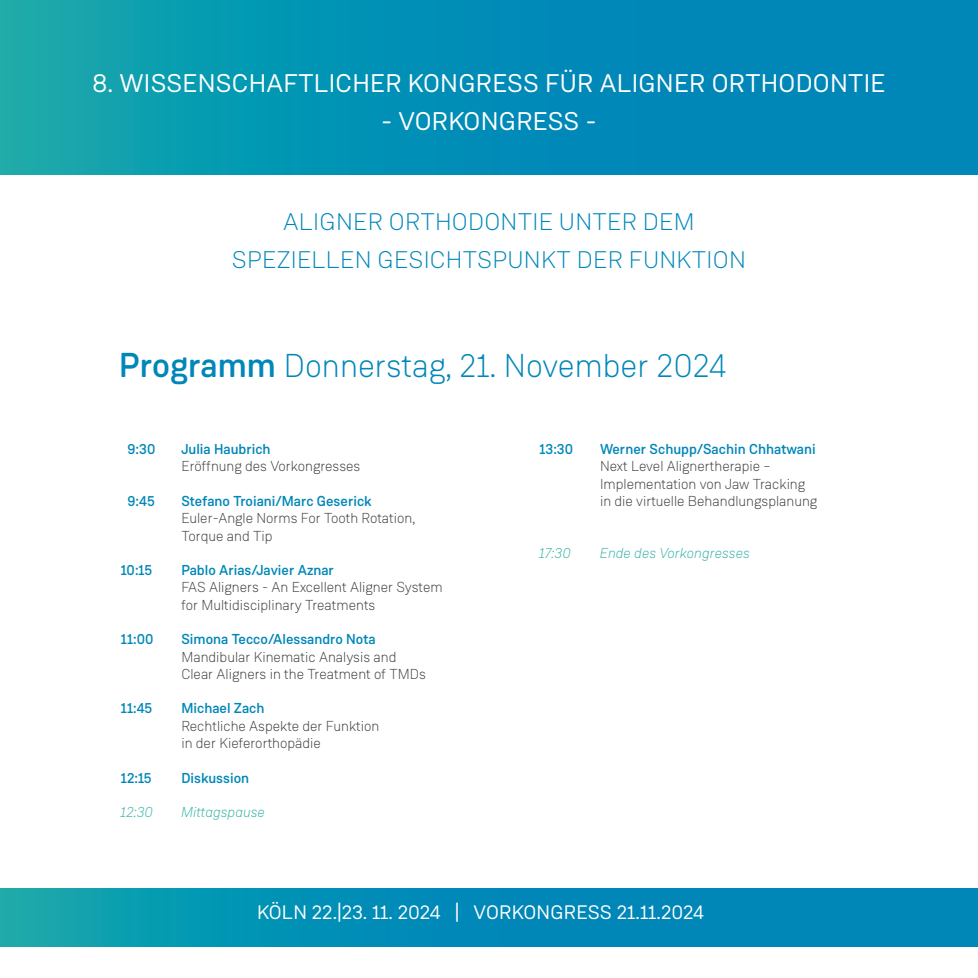
<style>
.page{position:relative;width:978px;height:978px;background:#fff}
.page>*{position:absolute;margin:0;border:0;box-sizing:border-box;transform-origin:0 0}
.t1{font:300 33px "Weissenhof Grotesk";color:#0087b8}
.t2{font:25.5px "Weissenhof Grotesk";letter-spacing:.01em;color:#fff;scale:1.04 1}
.t3{font:300 24px/37.5px "Weissenhof Grotesk";letter-spacing:.01em;color:#0087b8;text-align:center;scale:1.04 1}
.t4{font:19.5px "Weissenhof Grotesk";color:#fff;scale:1.04 1}
.t5{font:300 14.4px/17.2px "Weissenhof Grotesk";color:#3e3e3f}
.t6{font:500 14.4px "Weissenhof Grotesk";color:#0087b8}
.t7{font:italic 300 14.4px "Weissenhof Grotesk";color:#35b3a5}
.s1{font-weight:500;font-size:34.5px}
</style>
<div class="page">
<svg style="left:0;top:0;width:978px;height:174px;background:#0490b4"></svg>
<svg style="left:0;top:889px;width:978px;height:58px;background:#038eb5"></svg>
<h2 class="t2" style="left:92px;top:68px;width:764px">8. WISSENSCHAFTLICHER KONGRESS FÜR ALIGNER ORTHODONTIE</h2>
<h2 class="t2" style="left:382px;top:106px;width:208px">- VORKONGRESS -</h2>
<h3 class="t3" style="left:232px;top:203px;width:496px">ALIGNER ORTHODONTIE UNTER DEM<br>SPEZIELLEN GESICHTSPUNKT DER FUNKTION</h3>
<h1 class="t1" style="left:119px;top:346px;width:609px"><span class="s1">Programm</span> Donnerstag, 21. November 2024</h1>
<p class="t6" style="left:128px;top:440px;width:29px">9:30</p>
<p class="t6" style="left:181px;top:440px;width:91px">Julia Haubrich</p>
<p class="t5" style="left:181px;top:458px;width:181px">Eröffnung des Vorkongresses</p>
<p class="t6" style="left:128px;top:492px;width:29px">9:45</p>
<p class="t6" style="left:181px;top:492px;width:192px">Stefano Troiani/Marc Geserick</p>
<p class="t5" style="left:181px;top:510px;width:235px">Euler-Angle Norms For Tooth Rotation,<br>Torque and Tip</p>
<p class="t6" style="left:121px;top:561px;width:33px">10:15</p>
<p class="t6" style="left:181px;top:561px;width:154px">Pablo Arias/Javier Aznar</p>
<p class="t5" style="left:181px;top:579px;width:263px">FAS Aligners - An Excellent Aligner System for Multidisciplinary Treatments</p>
<p class="t6" style="left:121px;top:630px;width:34px">11:00</p>
<p class="t6" style="left:181px;top:630px;width:196px">Simona Tecco/Alessandro Nota</p>
<p class="t5" style="left:181px;top:648px;width:246px">Mandibular Kinematic Analysis and<br>Clear Aligners in the Treatment of TMDs</p>
<p class="t6" style="left:121px;top:700px;width:33px">11:45</p>
<p class="t6" style="left:181px;top:700px;width:85px">Michael Zach</p>
<p class="t5" style="left:181px;top:717px;width:200px">Rechtliche Aspekte der Funktion in der Kieferorthopädie</p>
<p class="t6" style="left:121px;top:769px;width:32px">12:15</p>
<p class="t6" style="left:181px;top:769px;width:69px">Diskussion</p>
<p class="t7" style="left:121px;top:804px;width:34px">12:30</p>
<p class="t7" style="left:181px;top:804px;width:85px">Mittagspause</p>
<p class="t6" style="left:540px;top:440px;width:35px">13:30</p>
<p class="t6" style="left:600px;top:440px;width:217px">Werner Schupp/Sachin Chhatwani</p>
<p class="t5" style="left:600px;top:458px;width:219px">Next Level Alignertherapie –<br>Implementation von Jaw Tracking in die virtuelle Behandlungsplanung</p>
<p class="t7" style="left:540px;top:544px;width:33px">17:30</p>
<p class="t7" style="left:600px;top:544px;width:152px">Ende des Vorkongresses</p>
<h3 class="t4" style="left:257px;top:900px;width:431px">KÖLN 22.|23. 11. 2024 | VORKONGRESS 21.11.2024</h3>
</div>
